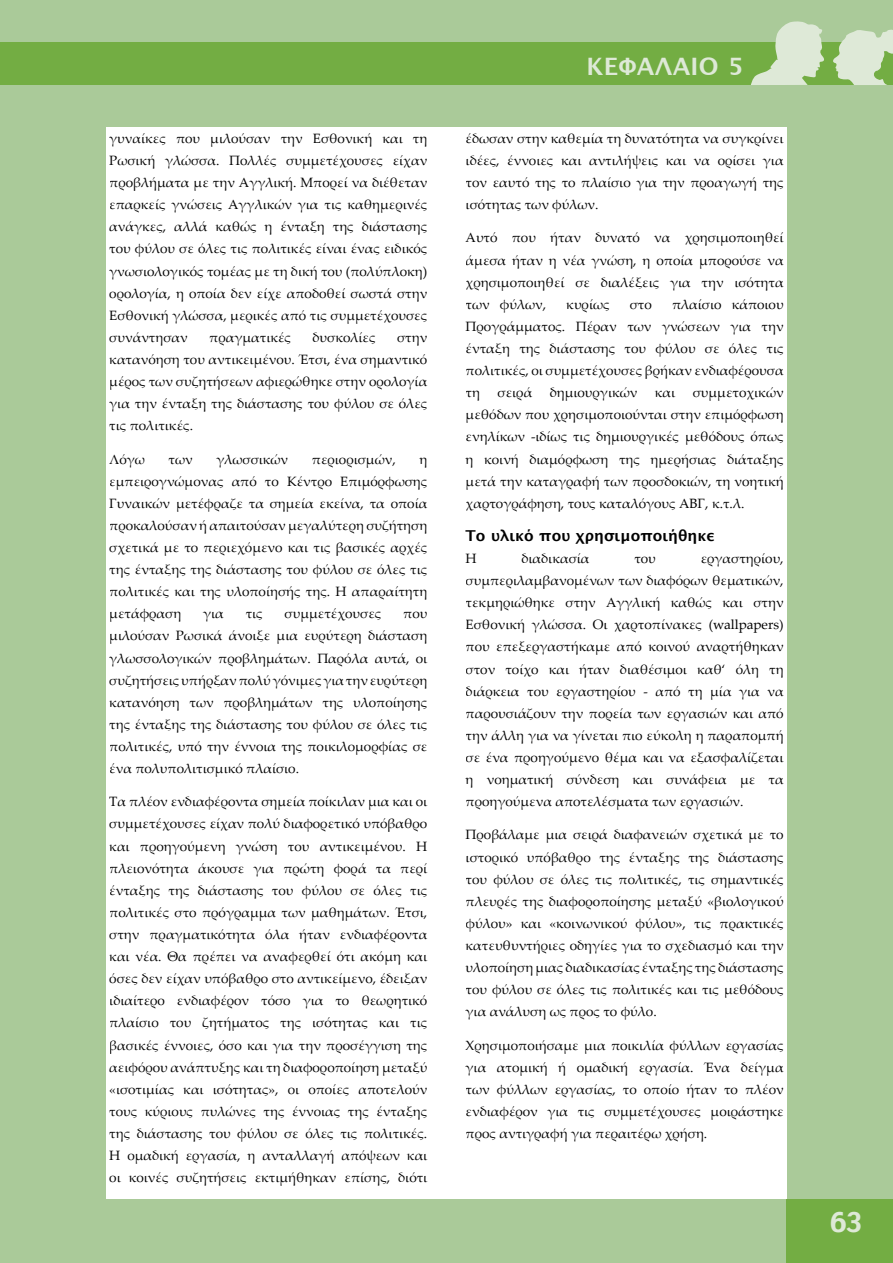
<style>
.page{position:relative;width:893px;height:1263px;background:#aaca99}
.page>*{position:absolute;margin:0;border:0;box-sizing:border-box;transform-origin:0 0}
.t1{font:27px "Charcoal";color:#dee9d7}
.t2{font:700 24px "Lucida Grande";letter-spacing:.01em;color:#dee9d7}
.t3{font:700 15px "Lucida Grande";color:#000}
.t4{font:13.5px/22px "Palatino Linotype";color:#000;text-align:justify}
</style>
<div class="page">
<div style="left:0;top:43px;width:893px;height:42px;background:#73ad43"></div>
<div style="left:787px;top:1199px;width:106px;height:64px;background:#73ad43"></div>
<svg style="left:751px;top:21px;width:73px;height:64px"></svg>
<svg style="left:833px;top:29px;width:60px;height:56px"></svg>
<div style="left:106px;top:128px;width:681px;height:1071px;background:#fff"></div>
<p class="t4" style="left:109px;top:127px;width:320px">γυναίκες που µιλούσαν την Εσθονική και τη Ρωσική γλώσσα. Πολλές συµµετέχουσες είχαν προβλήµατα µε την Αγγλική. Μπορεί να διέθεταν επαρκείς γνώσεις Αγγλικών για τις καθηµερινές ανάγκες, αλλά καθώς η ένταξη της διάστασης του φύλου σε όλες τις πολιτικές είναι ένας ειδικός γνωσιολογικός τοµέας µε τη δική του (πολύπλοκη) ορολογία, η οποία δεν είχε αποδοθεί σωστά στην Εσθονική γλώσσα, µερικές από τις συµµετέχουσες συνάντησαν</p>
<p class="t4" style="left:209px;top:326px;width:83px">πραγµατικές</p>
<p class="t4" style="left:313px;top:326px;width:64px">δυσκολίες</p>
<p class="t4" style="left:109px;top:326px;width:320px;text-indent:288px">στην κατανόηση του αντικειµένου. Έτσι, ένα σηµαντικό µέρος των συζητήσεων αφιερώθηκε στην ορολογία για την ένταξη της διάστασης του φύλου σε όλες τις πολιτικές.</p>
<p class="t4" style="left:109px;top:447px;width:37px">Λόγω</p>
<p class="t4" style="left:169px;top:447px;width:26px">των</p>
<p class="t4" style="left:216px;top:447px;width:73px">γλωσσικών</p>
<p class="t4" style="left:312px;top:447px;width:85px">περιορισµών,</p>
<p class="t4" style="left:109px;top:447px;width:320px;text-indent:310px">η εµπειρογνώµονας από το Κέντρο Επιµόρφωσης Γυναικών µετέφραζε τα σηµεία εκείνα, τα οποία προκαλούσαν ή απαιτούσαν µεγαλύτερη συζήτηση σχετικά µε το περιεχόµενο και τις βασικές αρχές της ένταξης της διάστασης του φύλου σε όλες τις πολιτικές και της υλοποίησής της. Η απαραίτητη µετάφραση</p>
<p class="t4" style="left:203px;top:602px;width:22px">για</p>
<p class="t4" style="left:246px;top:602px;width:19px">τις</p>
<p class="t4" style="left:285px;top:602px;width:98px">συµµετέχουσες</p>
<p class="t4" style="left:109px;top:602px;width:320px;text-indent:294px">που µιλούσαν Ρωσικά άνοιξε µια ευρύτερη διάσταση γλωσσολογικών προβληµάτων. Παρόλα αυτά, οι συζητήσεις υπήρξαν πολύ γόνιµες για την ευρύτερη κατανόηση των προβληµάτων της υλοποίησης της ένταξης της διάστασης του φύλου σε όλες τις πολιτικές, υπό την έννοια της ποικιλοµορφίας σε ένα πολυπολιτισµικό πλαίσιο.</p>
<p class="t4" style="left:109px;top:790px;width:320px">Τα πλέον ενδιαφέροντα σηµεία ποίκιλαν µια και οι συµµετέχουσες είχαν πολύ διαφορετικό υπόβαθρο και προηγούµενη γνώση του αντικειµένου. Η πλειονότητα άκουσε για πρώτη φορά τα περί ένταξης της διάστασης του φύλου σε όλες τις πολιτικές στο πρόγραµµα των µαθηµάτων. Έτσι, στην πραγµατικότητα όλα ήταν ενδιαφέροντα και νέα. Θα πρέπει να αναφερθεί ότι ακόµη και όσες δεν είχαν υπόβαθρο στο αντικείµενο, έδειξαν ιδιαίτερο ενδιαφέρον τόσο για το θεωρητικό πλαίσιο του ζητήµατος της ισότητας και τις βασικές έννοιες, όσο και για την προσέγγιση της αειφόρου ανάπτυξης και τη διαφοροποίηση µεταξύ «ισοτιµίας και ισότητας», οι οποίες αποτελούν τους κύριους πυλώνες της έννοιας της ένταξης της διάστασης του φύλου σε όλες τις πολιτικές.<br>Η οµαδική εργασία, η ανταλλαγή απόψεων και οι κοινές συζητήσεις εκτιµήθηκαν επίσης, διότι</p>
<h2 class="t2" style="left:586px;top:53px;width:159px">ΚΕΦΑΛΑΙΟ 5</h2>
<p class="t4" style="left:466px;top:127px;width:320px">έδωσαν στην καθεµία τη δυνατότητα να συγκρίνει ιδέες, έννοιες και αντιλήψεις και να ορίσει για τον εαυτό της το πλαίσιο για την προαγωγή της ισότητας των φύλων.</p>
<p class="t4" style="left:466px;top:226px;width:320px">Αυτό που ήταν δυνατό να χρησιµοποιηθεί άµεσα ήταν η νέα γνώση, η οποία µπορούσε να χρησιµοποιηθεί σε διαλέξεις για την ισότητα των φύλων,</p>
<p class="t4" style="left:466px;top:293px;width:320px;text-indent:206px">πλαίσιο κάποιου Προγράµµατος. Πέραν των γνώσεων για την ένταξη της διάστασης του φύλου σε όλες τις πολιτικές, οι συµµετέχουσες βρήκαν ενδιαφέρουσα τη</p>
<p class="t4" style="left:566px;top:293px;width:45px">κυρίως</p>
<p class="t4" style="left:630px;top:293px;width:24px">στο</p>
<p class="t4" style="left:466px;top:381px;width:320px;text-indent:227px">συµµετοχικών µεθόδων που χρησιµοποιούνται στην επιµόρφωση ενηλίκων -ιδίως τις δηµιουργικές µεθόδους όπως η κοινή διαµόρφωση της ηµερήσιας διάταξης µετά την καταγραφή των προσδοκιών, τη νοητική χαρτογράφηση, τους καταλόγους ΑΒΓ, κ.τ.λ.</p>
<p class="t3" style="left:466px;top:527px;width:250px">Το υλικό που χρησιμοποιήθηκε</p>
<p class="t4" style="left:466px;top:547px;width:13px">Η</p>
<p class="t4" style="left:521px;top:547px;width:69px">διαδικασία</p>
<p class="t4" style="left:634px;top:547px;width:23px">του</p>
<p class="t4" style="left:498px;top:381px;width:36px">σειρά</p>
<p class="t4" style="left:550px;top:381px;width:89px">δηµιουργικών</p>
<p class="t4" style="left:655px;top:381px;width:22px">και</p>
<p class="t4" style="left:466px;top:547px;width:320px;text-indent:235px">εργαστηρίου, συµπεριλαµβανοµένων των διαφόρων θεµατικών, τεκµηριώθηκε στην Αγγλική καθώς και στην Εσθονική γλώσσα. Οι χαρτοπίνακες (wallpapers) που επεξεργαστήκαµε από κοινού αναρτήθηκαν στον τοίχο και ήταν διαθέσιµοι καθ‘ όλη τη διάρκεια του εργαστηρίου - από τη µία για να παρουσιάζουν την πορεία των εργασιών και από την άλλη για να γίνεται πιο εύκολη η παραποµπή σε ένα προηγούµενο θέµα και να εξασφαλίζεται η νοηµατική σύνδεση και συνάφεια µε τα προηγούµενα αποτελέσµατα των εργασιών.</p>
<p class="t4" style="left:466px;top:823px;width:320px">Προβάλαµε µια σειρά διαφανειών σχετικά µε το ιστορικό υπόβαθρο της ένταξης της διάστασης του φύλου σε όλες τις πολιτικές, τις σηµαντικές πλευρές της διαφοροποίησης µεταξύ «βιολογικού φύλου» και «κοινωνικού φύλου», τις πρακτικές κατευθυντήριες οδηγίες για το σχεδιασµό και την υλοποίηση µιας διαδικασίας ένταξης της διάστασης του φύλου σε όλες τις πολιτικές και τις µεθόδους για ανάλυση ως προς το φύλο.</p>
<p class="t4" style="left:466px;top:1033px;width:320px">Χρησιµοποιήσαµε µια ποικιλία φύλλων εργασίας για ατοµική ή οµαδική εργασία. Ένα δείγµα των φύλλων εργασίας, το οποίο ήταν το πλέον ενδιαφέρον για τις συµµετέχουσες µοιράστηκε προς αντιγραφή για περαιτέρω χρήση.</p>
<h1 class="t1" style="left:830px;top:1204px;width:33px">63</h1>
</div>
